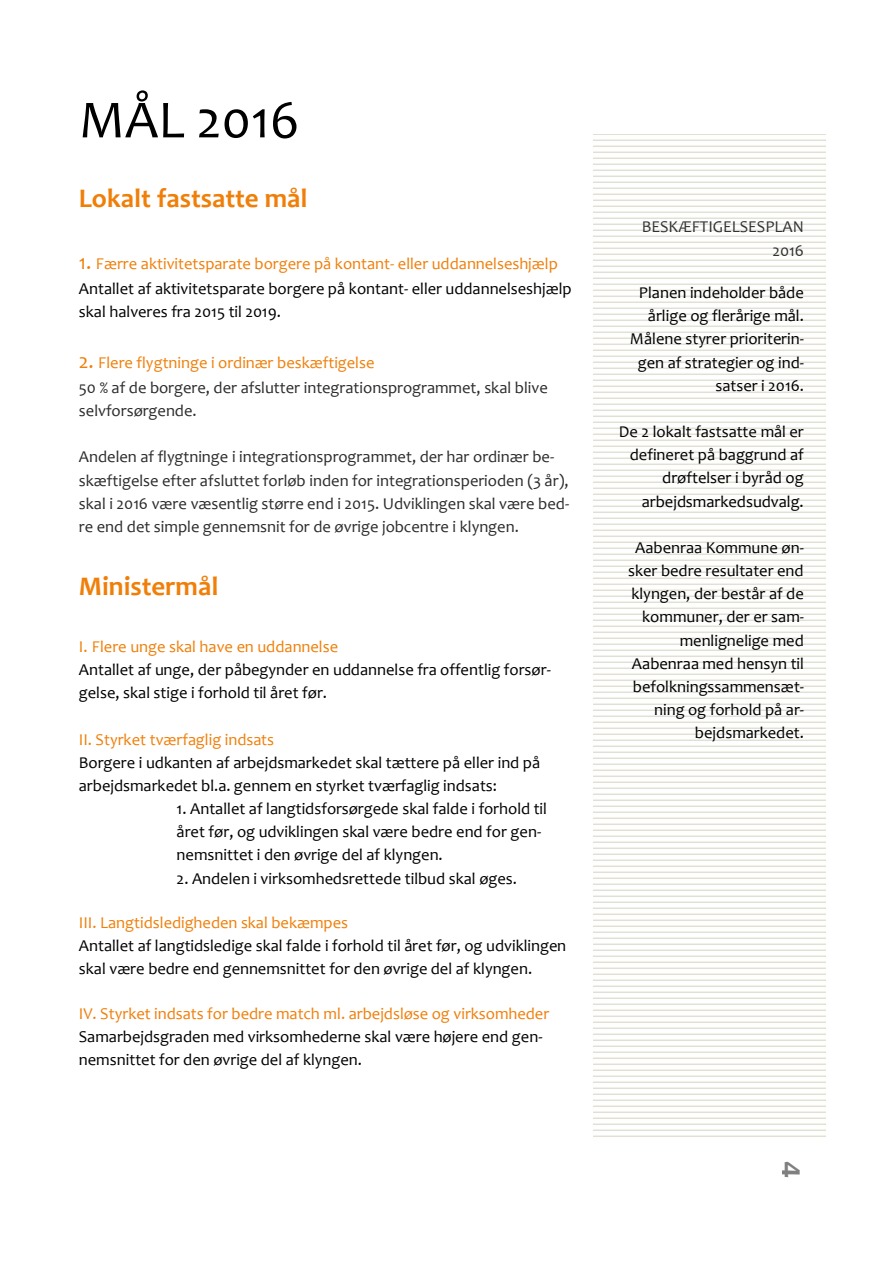
<style>
.page{position:relative;width:893px;height:1263px;background:#fff}
.page>*{position:absolute;margin:0;border:0;box-sizing:border-box;transform-origin:0 0}
.t1{font:54px "Candara";color:#000}
.t2{font:700 33px "Candara";color:#808080}
.t3{font:700 27px "Candara";color:#f07f09}
.t4{font:16.5px/23.1px "Candara";color:#000}
.t5{font:16.5px/23.1px "Candara";color:#2c2c2c}
.t6{font:16.5px "Candara";color:#f07f09}
.t7{font:16.5px/24.2px "Candara";color:#323232;text-align:right}
.s1{font-size:21px;color:#f07f09}
.s2{color:#f07f09}
</style>
<div class="page">
<div style="left:594px;top:135px;width:231px;height:1006px;background:linear-gradient(to right,#fafaf8,#fafaf8)"></div>
<h1 class="t1" style="left:79px;top:86px;width:222px">MÅL 2016</h1>
<h3 class="t3" style="left:79px;top:182px;width:230px">Lokalt fastsatte mål</h3>
<p class="t4" style="left:79px;top:251px;width:494px;line-height:24.9px"><span class="s1">1.</span> <span class="s2">Færre aktivitetsparate borgere på kontant- eller uddannelseshjælp<br></span>Antallet af aktivitetsparate borgere på kontant- eller uddannelseshjælp</p>
<p class="t4" style="left:79px;top:300px;width:204px">skal halveres fra 2015 til 2019.</p>
<p class="t5" style="left:79px;top:350px;width:471px;line-height:25px"><span class="s1">2.</span> <span class="s2">Flere flygtninge i ordinær beskæftigelse<br></span>50 % af de borgere, der afslutter integrationsprogrammet, skal blive</p>
<p class="t5" style="left:79px;top:399px;width:119px">selvforsørgende.</p>
<p class="t5" style="left:79px;top:445px;width:492px">Andelen af flygtninge i integrationsprogrammet, der har ordinær be&shy;skæftigelse efter afsluttet forløb inden for integrationsperioden (3 år), skal i 2016 være væsentlig større end i 2015. Udviklingen skal være bed&shy;re end det simple gennemsnit for de øvrige jobcentre i klyngen.</p>
<h3 class="t3" style="left:79px;top:569px;width:141px">Ministermål</h3>
<p class="t6" style="left:79px;top:636px;width:261px">I. Flere unge skal have en uddannelse</p>
<p class="t4" style="left:79px;top:658px;width:474px">Antallet af unge, der påbegynder en uddannelse fra offentlig forsør&shy;gelse, skal stige i forhold til året før.</p>
<p class="t6" style="left:79px;top:729px;width:197px">II. Styrket tværfaglig indsats</p>
<p class="t4" style="left:79px;top:751px;width:463px">Borgere i udkanten af arbejdsmarkedet skal tættere på eller ind på arbejdsmarkedet bl.a. gennem en styrket tværfaglig indsats:</p>
<p class="t4" style="left:177px;top:797px;width:372px">1. Antallet af langtidsforsørgede skal falde i forhold til året før, og udviklingen skal være bedre end for gen&shy;nemsnittet i den øvrige del af klyngen.</p>
<p class="t4" style="left:177px;top:866px;width:342px">2. Andelen i virksomhedsrettede tilbud skal øges.</p>
<p class="t6" style="left:79px;top:912px;width:271px">III. Langtidsledigheden skal bekæmpes</p>
<p class="t4" style="left:79px;top:934px;width:489px">Antallet af langtidsledige skal falde i forhold til året før, og udviklingen skal være bedre end gennemsnittet for den øvrige del af klyngen.</p>
<p class="t6" style="left:79px;top:1003px;width:472px">IV. Styrket indsats for bedre match ml. arbejdsløse og virksomheder</p>
<p class="t4" style="left:79px;top:1024px;width:465px">Samarbejdsgraden med virksomhederne skal være højere end gen&shy;nemsnittet for den øvrige del af klyngen.</p>
<p class="t7" style="left:642px;top:214px;width:164px">BESKÆFTIGELSESPLAN<br>2016</p>
<p class="t4" style="left:630px;top:281px;width:176px;text-align:right">Planen indeholder både årlige og flerårige mål.<br>Målene styrer prioriterin&shy;gen af strategier og ind&shy;satser i 2016.</p>
<p class="t4" style="left:619px;top:420px;width:187px;text-align:right">De 2 lokalt fastsatte mål er defineret på baggrund af drøftelser i byråd og arbejdsmarkedsudvalg.</p>
<p class="t4" style="left:628px;top:536px;width:178px;text-align:right">Aabenraa Kommune øn&shy;sker bedre resultater end klyngen, der består af de kommuner, der er sam&shy;menlignelige med<br>Aabenraa med hensyn til befolkningssammensæt&shy;ning og forhold på ar&shy;bejdsmarkedet.</p>
<h2 class="t2" style="left:814px;top:1160px;width:19px;rotate:90deg">4</h2>
</div>
